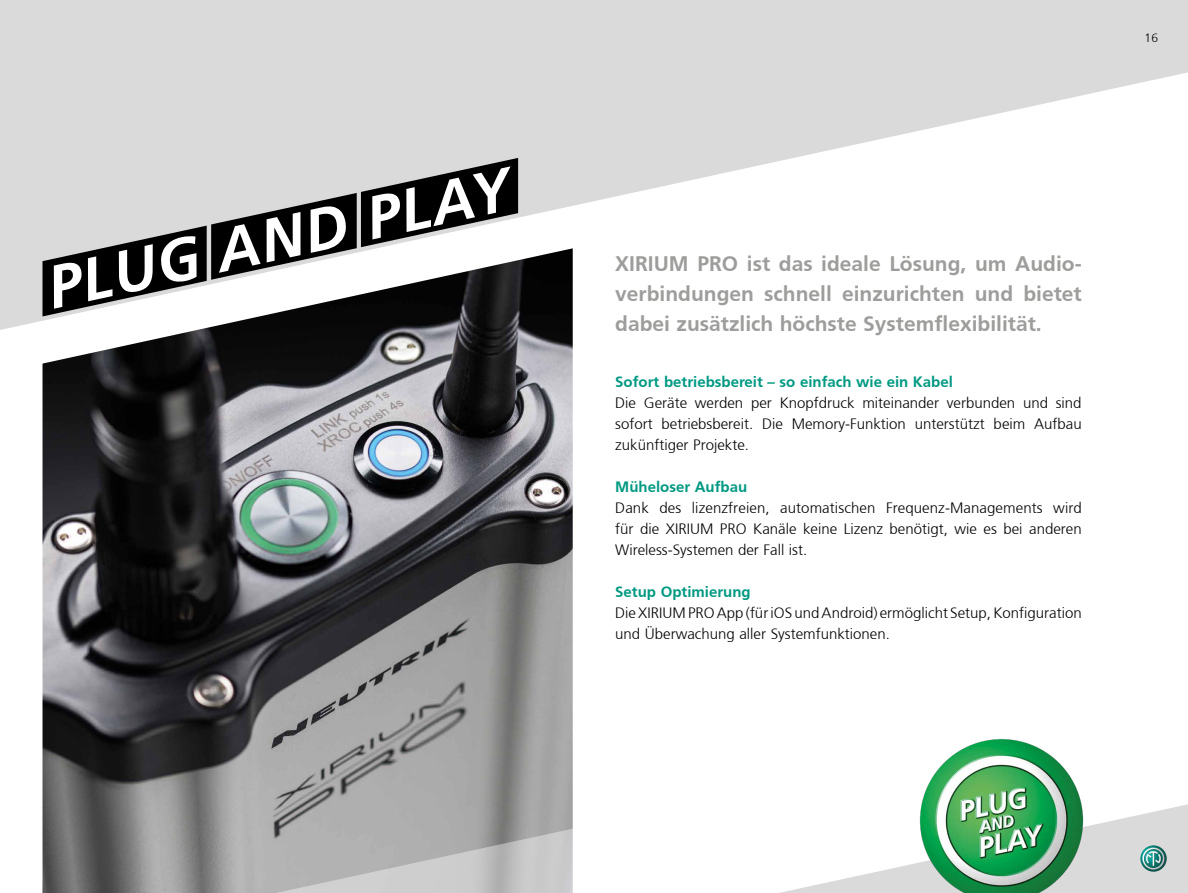
<style>
.page{position:relative;width:1188px;height:893px;background:#fff}
.page>*{position:absolute;margin:0;border:0;box-sizing:border-box;transform-origin:0 0}
.t1{font:italic 700 60.3px "Frutiger";color:#fff}
.t2{font:700 21px/30px "Frutiger";color:#9d9d9c;text-align:justify}
.t3{font:300 15px/21px "Frutiger";color:#000;text-align:justify}
.t4{font:700 15px "Frutiger";color:#009982}
.t5{font:300 12px "Frutiger";color:#000}
</style>
<div class="page">
<svg style="left:780px;top:804px;width:408px;height:89px"></svg>
<svg style="left:0;top:0;width:1188px;height:330px;fill:#dadada"></svg>
<svg style="left:43px;top:158px;width:475px;height:90px;background:#8d8d8d"></svg>
<img style="left:1140px;top:845px;width:27px;height:27px;border-radius:13px">
<img style="left:905px;top:739px;width:194px;height:154px">
<img style="left:43px;top:248px;width:530px;height:645px">
<svg style="left:217px;top:826px;width:356px;height:67px;background:#b8b8b8"></svg>
<h1 class="t1" style="left:41px;top:253px;width:474px;rotate:-12deg">PLUG AND PLAY</h1>
<p class="t5" style="left:1144px;top:31px;width:15px">16</p>
<h2 class="t2" style="left:615px;top:248px;width:468px">XIRIUM PRO ist das ideale Lösung, um Audio&shy;verbindungen schnell einzurichten und bietet dabei zusätzlich höchste Systemflexibilität.</h2>
<p class="t4" style="left:615px;top:373px;width:339px">Sofort betriebsbereit – so einfach wie ein Kabel</p>
<p class="t3" style="left:615px;top:393px;width:468px">Die Geräte werden per Knopfdruck miteinander verbunden und sind sofort betriebsbereit. Die Memory-Funktion unterstützt beim Aufbau zukünftiger Projekte.</p>
<p class="t4" style="left:615px;top:478px;width:134px">Müheloser Aufbau</p>
<p class="t3" style="left:615px;top:498px;width:468px">Dank des lizenzfreien, automatischen Frequenz-Managements wird für die XIRIUM PRO Kanäle keine Lizenz benötigt, wie es bei anderen Wireless-Systemen der Fall ist.</p>
<p class="t4" style="left:615px;top:583px;width:137px">Setup Optimierung</p>
<p class="t3" style="left:615px;top:603px;width:468px">Die XIRIUM PRO App (für iOS und Android) ermöglicht Setup, Konfiguration und Überwachung aller Systemfunktionen.</p>
</div>
